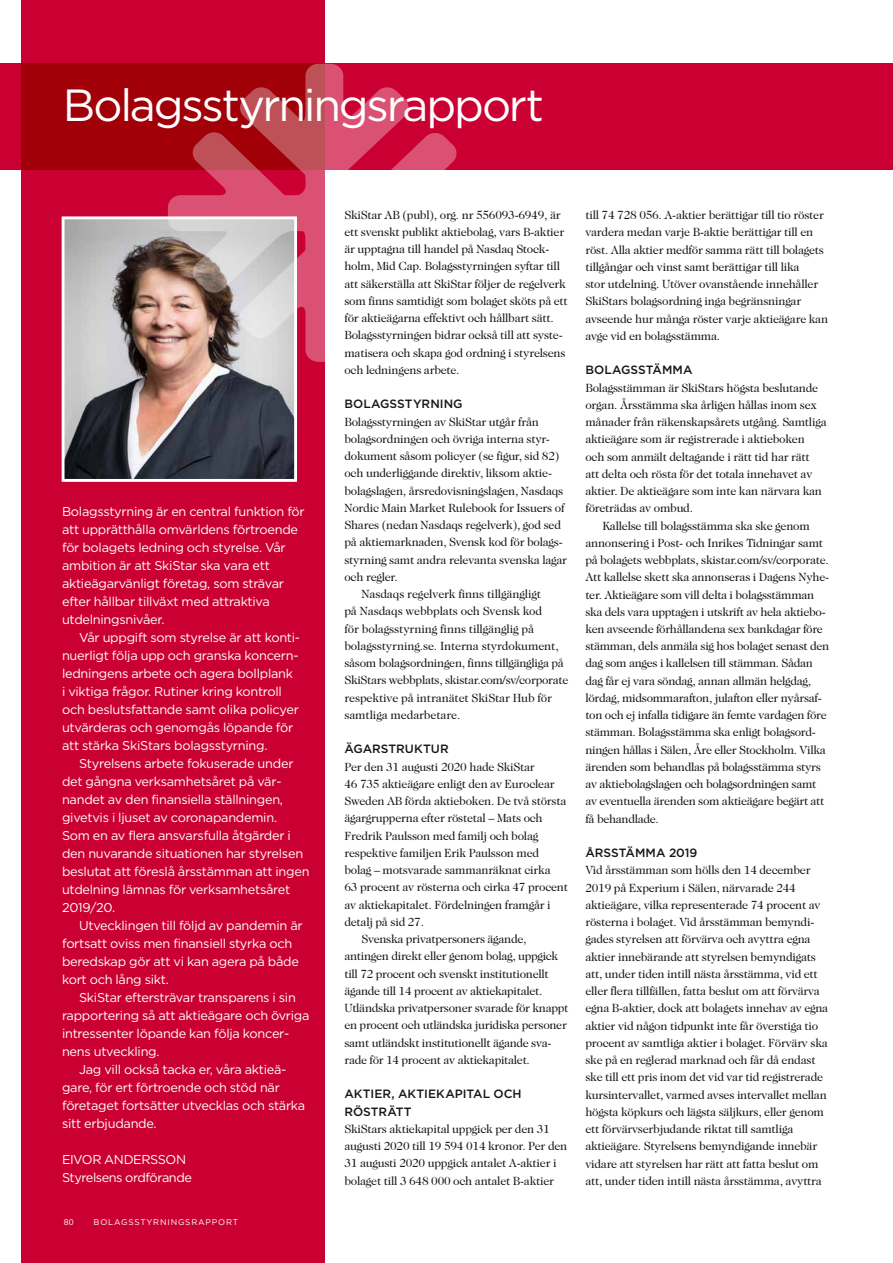
<style>
.page{position:relative;width:893px;height:1263px;background:#fff}
.page>*{position:absolute;margin:0;border:0;box-sizing:border-box;transform-origin:0 0}
.t1{font:45px "Gotham";letter-spacing:-.05em;color:#fff}
.t2{font:12.75px/18px "Gotham";letter-spacing:-.02em;color:#fff}
.t3{font:12px/17.2px "Caslon 224 Std";letter-spacing:-.02em;color:#161614}
.t4{font:500 12px/17.2px "Gotham";color:#161614}
.t5{font:8.25px "Gotham";color:#fff}
</style>
<div class="page">
<div style="left:21px;top:0;width:304px;height:1263px;background:#cb0032"></div>
<img style="left:66px;top:220px;width:227px;height:258px">
<div style="left:62px;top:216px;width:235px;height:266px;border:3px solid #fff"></div>
<svg style="left:0;top:64px;width:893px;height:106px;background:#c00027"></svg>
<svg style="left:168px;top:64px;width:313px;height:298px"></svg>
<h1 class="t1" style="left:63px;top:76px;width:483px">Bolagsstyrningsrapport</h1>
<p class="t2" style="left:62px;top:502px;width:244px">Bolagsstyrning är en central funktion för att upprätthålla omvärldens förtroende för bolagets ledning och styrelse. Vår ambition är att SkiStar ska vara ett aktieägarvänligt företag, som strävar efter hållbar tillväxt med attraktiva utdelningsnivåer.</p>
<p class="t2" style="left:62px;top:628px;width:240px;text-indent:17px">Vår uppgift som styrelse är att konti&shy;nuerligt följa upp och granska koncern&shy;ledningens arbete och agera bollplank<br>i viktiga frågor. Rutiner kring kontroll och beslutsfattande samt olika policyer utvärderas och genomgås löpande för att stärka SkiStars bolagsstyrning.</p>
<p class="t2" style="left:62px;top:754px;width:249px;text-indent:17px">Styrelsens arbete fokuserade under det gångna verksamhetsåret på vär&shy;nandet av den finansiella ställningen, givetvis i ljuset av coronapandemin.<br>Som en av flera ansvarsfulla åtgärder i den nuvarande situationen har styrelsen beslutat att föreslå årsstämman att ingen utdelning lämnas för verksamhetsåret 2019/20.</p>
<p class="t2" style="left:62px;top:916px;width:242px;text-indent:17px">Utvecklingen till följd av pandemin är fortsatt oviss men finansiell styrka och beredskap gör att vi kan agera på både kort och lång sikt.</p>
<p class="t2" style="left:79px;top:988px;width:218px">SkiStar eftersträvar transparens i sin</p>
<p class="t2" style="left:62px;top:1006px;width:249px">rapportering så att aktieägare och övriga</p>
<p class="t2" style="left:62px;top:1024px;width:229px">intressenter löpande kan följa koncer-</p>
<p class="t2" style="left:62px;top:1042px;width:99px">nens utveckling.</p>
<p class="t2" style="left:79px;top:1060px;width:209px">Jag vill också tacka er, våra aktieä-</p>
<p class="t2" style="left:62px;top:1078px;width:219px">gare, för ert förtroende och stöd när</p>
<p class="t2" style="left:62px;top:1097px;width:245px">företaget fortsätter utvecklas och stärka</p>
<p class="t2" style="left:62px;top:1115px;width:96px">sitt erbjudande.</p>
<p class="t2" style="left:62px;top:1151px;width:131px">EIVOR ANDERSSON<br>Styrelsens ordförande</p>
<p class="t5" style="left:64px;top:1217px;width:11px">80</p>
<p class="t5" style="left:94px;top:1217px;width:15px">Bolagsst</p>
<p class="t5" style="left:147px;top:1217px;width:15px">yrningsrapport</p>
<p class="t3" style="left:344px;top:206px;width:225px">SkiStar AB (publ), org. nr 556093-6949, är ett svenskt publikt aktiebolag, vars B-aktier är upptagna till handel på Nasdaq Stock&shy;holm, Mid Cap. Bolagsstyrningen syftar till att säkerställa att SkiStar följer de regelverk som finns samtidigt som bolaget sköts på ett för aktieägarna effektivt och hållbart sätt.<br>Bolagsstyrningen bidrar också till att syste&shy;matisera och skapa god ordning i styrelsens och ledningens arbete.</p>
<p class="t4" style="left:344px;top:395px;width:120px">BOLAGSSTYRNING</p>
<p class="t3" style="left:344px;top:413px;width:196px">Bolagsstyrningen av SkiStar utgår från</p>
<p class="t3" style="left:344px;top:430px;width:207px">bolagsordningen och övriga interna styr-</p>
<p class="t3" style="left:344px;top:447px;width:217px">dokument såsom policyer (se figur, sid 82)</p>
<p class="t3" style="left:344px;top:465px;width:209px">och underliggande direktiv, liksom aktie-</p>
<p class="t3" style="left:344px;top:482px;width:220px">bolagslagen, årsredovisningslagen, Nasdaqs</p>
<p class="t3" style="left:344px;top:499px;width:222px">Nordic Main Market Rulebook for Issuers of</p>
<p class="t3" style="left:344px;top:516px;width:218px">Shares (nedan Nasdaqs regelverk), god sed</p>
<p class="t3" style="left:344px;top:534px;width:220px">på aktiemarknaden, Svensk kod för bolags-</p>
<p class="t3" style="left:344px;top:551px;width:224px">styrning samt andra relevanta svenska lagar</p>
<p class="t3" style="left:344px;top:568px;width:55px">och regler.</p>
<p class="t3" style="left:361px;top:585px;width:181px">Nasdaqs regelverk finns tillgängligt</p>
<p class="t3" style="left:344px;top:603px;width:199px">på Nasdaqs webbplats och Svensk kod</p>
<p class="t3" style="left:344px;top:620px;width:191px">för bolagsstyrning finns tillgänglig på</p>
<p class="t3" style="left:344px;top:637px;width:216px">bolagsstyrning.se. Interna styrdokument,</p>
<p class="t3" style="left:344px;top:654px;width:221px">såsom bolagsordningen, finns tillgängliga på</p>
<p class="t3" style="left:344px;top:672px;width:225px">SkiStars webbplats, skistar.com/sv/corporate</p>
<p class="t3" style="left:344px;top:689px;width:209px">respektive på intranätet SkiStar Hub för</p>
<p class="t3" style="left:344px;top:706px;width:117px">samtliga medarbetare.</p>
<p class="t4" style="left:344px;top:740px;width:106px">ÄGARSTRUKTUR</p>
<p class="t3" style="left:344px;top:758px;width:192px">Per den 31 augusti 2020 hade SkiStar</p>
<p class="t3" style="left:344px;top:775px;width:212px">46 735 aktieägare enligt den av Euroclear</p>
<p class="t3" style="left:344px;top:792px;width:223px">Sweden AB förda aktieboken. De två största</p>
<p class="t3" style="left:344px;top:809px;width:200px">ägargrupperna efter röstetal – Mats och</p>
<p class="t3" style="left:344px;top:827px;width:195px">Fredrik Paulsson med familj och bolag</p>
<p class="t3" style="left:344px;top:844px;width:196px">respektive familjen Erik Paulsson med</p>
<p class="t3" style="left:344px;top:861px;width:208px">bolag – motsvarade sammanräknat cirka</p>
<p class="t3" style="left:344px;top:878px;width:225px">63 procent av rösterna och cirka 47 procent</p>
<p class="t3" style="left:344px;top:896px;width:208px">av aktiekapitalet. Fördelningen framgår i</p>
<p class="t3" style="left:344px;top:913px;width:81px">detalj på sid 27.</p>
<p class="t3" style="left:361px;top:930px;width:167px">Svenska privatpersoners ägande,</p>
<p class="t3" style="left:344px;top:947px;width:215px">antingen direkt eller genom bolag, uppgick</p>
<p class="t3" style="left:344px;top:965px;width:206px">till 72 procent och svenskt institutionellt</p>
<p class="t3" style="left:344px;top:982px;width:199px">ägande till 14 procent av aktiekapitalet.</p>
<p class="t3" style="left:344px;top:999px;width:225px">Utländska privatpersoner svarade för knappt</p>
<p class="t3" style="left:344px;top:1016px;width:224px">en procent och utländska juridiska personer</p>
<p class="t3" style="left:344px;top:1034px;width:209px">samt utländskt institutionellt ägande sva-</p>
<p class="t3" style="left:344px;top:1051px;width:187px">rade för 14 procent av aktiekapitalet.</p>
<p class="t4" style="left:344px;top:1085px;width:179px">AKTIER, AKTIEKAPITAL OCH<br>RÖSTRÄTT</p>
<p class="t3" style="left:344px;top:1120px;width:224px">SkiStars aktiekapital uppgick per den 31 augusti 2020 till 19 594 014 kronor. Per den 31 augusti 2020 uppgick antalet A-aktier i bolaget till 3 648 000 och antalet B-aktier</p>
<p class="t3" style="left:585px;top:206px;width:244px">till 74 728 056. A-aktier berättigar till tio röster vardera medan varje B-aktie berättigar till en röst. Alla aktier medför samma rätt till bolagets tillgångar och vinst samt berättigar till lika<br>stor utdelning. Utöver ovanstående innehåller SkiStars bolagsordning inga begränsningar avseende hur många röster varje aktieägare kan avge vid en bolagsstämma.</p>
<p class="t4" style="left:585px;top:361px;width:109px">BOLAGSSTÄMMA</p>
<p class="t3" style="left:585px;top:379px;width:243px">Bolagsstämman är SkiStars högsta beslutande organ. Årsstämma ska årligen hållas inom sex månader från räkenskapsårets utgång. Samtliga aktieägare som är registrerade i aktieboken och som anmält deltagande i rätt tid har rätt att delta och rösta för det totala innehavet av aktier. De aktieägare som inte kan närvara kan företrädas av ombud.</p>
<p class="t3" style="left:585px;top:517px;width:245px;text-indent:17px">Kallelse till bolagsstämma ska ske genom annonsering i Post- och Inrikes Tidningar samt på bolagets webbplats, skistar.com/sv/corporate.<br>Att kallelse skett ska annonseras i Dagens Nyhe&shy;ter. Aktieägare som vill delta i bolagsstämman ska dels vara upptagen i utskrift av hela aktiebo&shy;ken avseende förhållandena sex bankdagar före stämman, dels anmäla sig hos bolaget senast den dag som anges i kallelsen till stämman. Sådan dag får ej vara söndag, annan allmän helgdag, lördag, midsommarafton, julafton eller nyårsaf&shy;ton och ej infalla tidigare än femte vardagen före stämman. Bolagsstämma ska enligt bolagsord&shy;ningen hållas i Sälen, Åre eller Stockholm. Vilka ärenden som behandlas på bolagsstämma styrs av aktiebolagslagen och bolagsordningen samt av eventuella ärenden som aktieägare begärt att få behandlade.</p>
<p class="t4" style="left:585px;top:844px;width:114px">ÅRSSTÄMMA 2019</p>
<p class="t3" style="left:585px;top:862px;width:244px">Vid årsstämman som hölls den 14 december 2019 på Experium i Sälen, närvarade 244 aktieägare, vilka representerade 74 procent av rösterna i bolaget. Vid årsstämman bemyndi&shy;gades styrelsen att förvärva och avyttra egna aktier innebärande att styrelsen bemyndigats att, under tiden intill nästa årsstämma, vid ett eller flera tillfällen, fatta beslut om att förvärva egna B-aktier, dock att bolagets innehav av egna aktier vid någon tidpunkt inte får överstiga tio procent av samtliga aktier i bolaget. Förvärv ska ske på en reglerad marknad och får då endast ske till ett pris inom det vid var tid registrerade kursintervallet, varmed avses intervallet mellan högsta köpkurs och lägsta säljkurs, eller genom ett förvärvserbjudande riktat till samtliga aktieägare. Styrelsens bemyndigande innebär vidare att styrelsen har rätt att fatta beslut om att, under tiden intill nästa årsstämma, avyttra</p>
</div>
